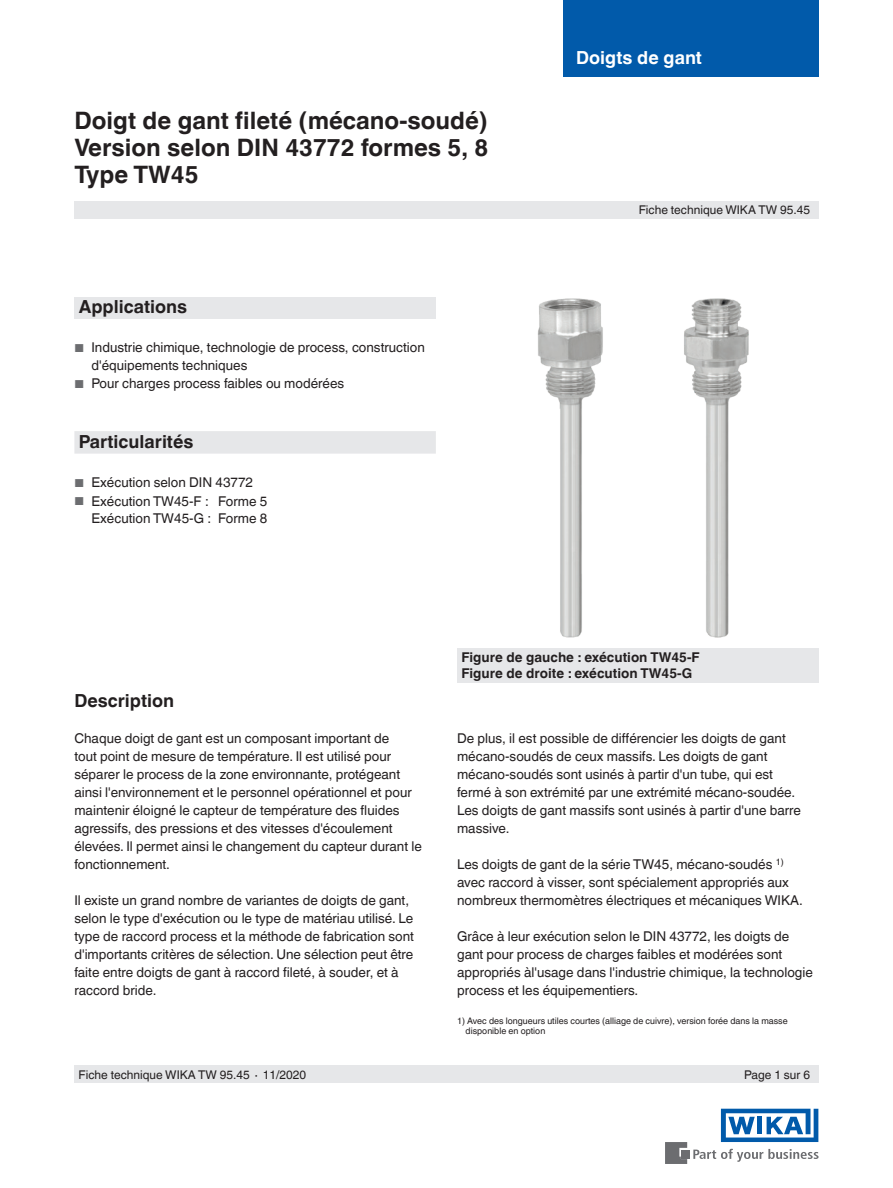
<style>
.page{position:relative;width:893px;height:1188px;background:#fff}
.page>*{position:absolute;margin:0;border:0;box-sizing:border-box;transform-origin:0 0}
.t1{font:700 24px/27px "Helvetica World";color:#231f20;text-align:justify}
.t2{font:700 18px "Helvetica World";color:#231f20}
.t3{font:700 18px "Helvetica World";color:#fff}
.t4{font:13.5px/18px "Helvetica World";color:#231f20}
.t5{font:700 13.5px/16.5px "Helvetica World";color:#231f20}
.t6{font:12px "Helvetica World";color:#231f20}
.t7{font:9px/10.5px "Helvetica World";color:#231f20}
.s1{font-size:11.55px;color:#6c6d70}
</style>
<div class="page">
<div style="left:74px;top:297px;width:362px;height:22px;background:#e6e7e9"></div>
<div style="left:74px;top:202px;width:745px;height:17px;background:#e6e7e9"></div>
<div style="left:74px;top:1066px;width:745px;height:17px;background:#e6e7e9"></div>
<svg style="left:693px;top:1149px;width:126px;height:13px"></svg>
<div style="left:682px;top:1150px;width:8px;height:8px;background:#6c6d70"></div>
<svg style="left:665px;top:1142px;width:22px;height:22px"></svg>
<svg style="left:721px;top:1109px;width:97px;height:33px"></svg>
<div style="left:563px;top:0;width:256px;height:77px;background:#015aaa"></div>
<img style="left:537px;top:298px;width:212px;height:340px">
<div style="left:457px;top:648px;width:362px;height:35px;background:#e6e7e9"></div>
<div style="left:74px;top:431px;width:362px;height:23px;background:#e6e7e9"></div>
<h1 class="t1" style="left:74px;top:108px;width:415px">Doigt de gant fileté (mécano-soudé)<br>Version selon DIN 43772 formes 5, 8<br>Type TW45</h1>
<h2 class="t2" style="left:79px;top:297px;width:110px">Applications</h2>
<p class="t4" style="left:91px;top:339px;width:335px;text-indent:-17px"><span class="s1">■</span> Industrie chimique, technologie de process, construction d'équipements techniques</p>
<p class="t4" style="left:74px;top:375px;width:271px"><span class="s1">■</span> Pour charges process faibles ou modérées</p>
<h2 class="t2" style="left:79px;top:432px;width:116px">Particularités</h2>
<p class="t4" style="left:74px;top:474px;width:180px"><span class="s1">■</span> Exécution selon DIN 43772</p>
<p class="t4" style="left:74px;top:492px;width:194px;line-height:17.4px;text-align:right"><span class="s1">■</span> Exécution TW45-F : Forme 5<br>Exécution TW45-G : Forme 8</p>
<h2 class="t3" style="left:576px;top:47px;width:127px">Doigts de gant</h2>
<p class="t6" style="left:639px;top:203px;width:173px">Fiche technique WIKA TW 95.45</p>
<h2 class="t2" style="left:74px;top:690px;width:101px">Description</h2>
<p class="t4" style="left:74px;top:729px;width:349px">Chaque doigt de gant est un composant important de<br>tout point de mesure de température. Il est utilisé pour séparer le process de la zone environnante, protégeant ainsi l'environnement et le personnel opérationnel et pour maintenir éloigné le capteur de température des fluides agressifs, des pressions et des vitesses d'écoulement élevées. Il permet ainsi le changement du capteur durant le fonctionnement.</p>
<p class="t4" style="left:74px;top:891px;width:341px">Il existe un grand nombre de variantes de doigts de gant, selon le type d'exécution ou le type de matériau utilisé. Le type de raccord process et la méthode de fabrication sont d'importants critères de sélection. Une sélection peut être faite entre doigts de gant à raccord fileté, à souder, et à raccord bride.</p>
<p class="t5" style="left:461px;top:649px;width:240px">Figure de gauche : exécution TW45-F<br>Figure de droite : exécution TW45-G</p>
<p class="t4" style="left:457px;top:729px;width:345px">De plus, il est possible de différencier les doigts de gant mécano-soudés de ceux massifs. Les doigts de gant mécano-soudés sont usinés à partir d'un tube, qui est fermé à son extrémité par une extrémité mécano-soudée.<br>Les doigts de gant massifs sont usinés à partir d'une barre massive.</p>
<p class="t4" style="left:457px;top:855px;width:347px">Les doigts de gant de la série TW45, mécano-soudés <sup>1) </sup>avec raccord à visser, sont spécialement appropriés aux nombreux thermomètres électriques et mécaniques WIKA.</p>
<p class="t4" style="left:457px;top:927px;width:357px">Grâce à leur exécution selon le DIN 43772, les doigts de gant pour process de charges faibles et modérées sont appropriés àl'usage dans l'industrie chimique, la technologie process et les équipementiers.</p>
<p class="t7" style="left:466px;top:1015px;width:324px;text-indent:-9px">1) Avec des longueurs utiles courtes (alliage de cuivre), version forée dans la masse disponible en option</p>
<p class="t6" style="left:79px;top:1068px;width:229px">Fiche technique WIKA TW 95.45 ∙ 11/2020</p>
<p class="t6" style="left:744px;top:1068px;width:67px">Page 1 sur 6</p>
</div>
